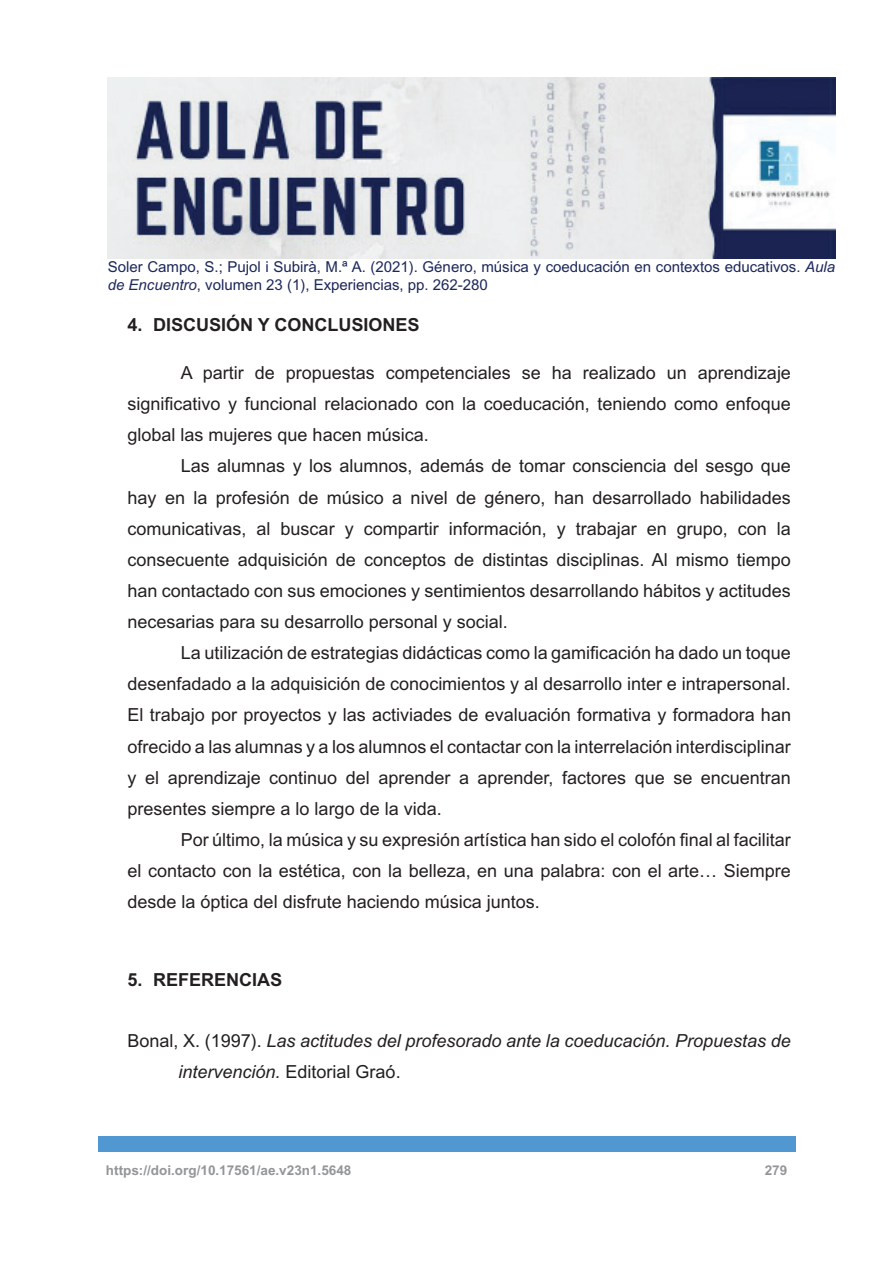
<style>
.page{position:relative;width:893px;height:1263px;background:#fff}
.page>*{position:absolute;margin:0;border:0;box-sizing:border-box;transform-origin:0 0}
.t1{font:18px/31px "Arial MT Std";color:#231f20;text-align:justify}
.t2{font:italic 18px/31px "Arial MT Std";color:#231f20}
.t3{font:700 18px "Arial MT Std";color:#231f20}
.t4{font:15px/18px "Arial MT Std";color:#1c275a}
.t5{font:700 13.5px "Arial MT Std";color:#939598}
.s1{font-style:italic}
.s2{font-style:normal}
</style>
<div class="page">
<img style="left:108px;top:77px;width:727px;height:182px">
<div style="left:98px;top:1136px;width:697px;height:16px;background:#5198d2"></div>
<p class="t4" style="left:108px;top:258px;width:729px">Soler Campo, S.; Pujol i Subirà, M.ª A. (2021). Género, música y coeducación en contextos educativos. <span class="s1">Aula de Encuentro</span>, volumen 23 (1), Experiencias, pp. 262-280</p>
<p class="t3" style="left:128px;top:314px;width:293px">4. DISCUSIÓN Y CONCLUSIONES</p>
<p class="t1" style="left:128px;top:357px;width:665px;text-indent:53px">A partir de propuestas competenciales se ha realizado un aprendizaje significativo y funcional relacionado con la coeducación, teniendo como enfoque global las mujeres que hacen música.</p>
<p class="t1" style="left:128px;top:450px;width:665px;text-indent:53px">Las alumnas y los alumnos, además de tomar consciencia del sesgo que hay en la profesión de músico a nivel de género, han desarrollado habilidades comunicativas, al buscar y compartir información, y trabajar en grupo, con la consecuente adquisición de conceptos de distintas disciplinas. Al mismo tiempo han contactado con sus emociones y sentimientos desarrollando hábitos y actitudes necesarias para su desarrollo personal y social.</p>
<p class="t1" style="left:128px;top:637px;width:665px;text-indent:53px">La utilización de estrategias didácticas como la gamificación ha dado un toque desenfadado a la adquisición de conocimientos y al desarrollo inter e intrapersonal.<br>El trabajo por proyectos y las activiades de evaluación formativa y formadora han ofrecido a las alumnas y a los alumnos el contactar con la interrelación interdisciplinar y el aprendizaje continuo del aprender a aprender, factores que se encuentran presentes siempre a lo largo de la vida.</p>
<p class="t1" style="left:128px;top:824px;width:665px;text-indent:53px">Por último, la música y su expresión artística han sido el colofón final al facilitar el contacto con la estética, con la belleza, en una palabra: con el arte… Siempre desde la óptica del disfrute haciendo música juntos.</p>
<p class="t3" style="left:128px;top:969px;width:156px">5. REFERENCIAS</p>
<p class="t2" style="left:179px;top:1025px;width:614px;text-indent:-51px"><span class="s2">Bonal, X. (1997).</span> Las actitudes del profesorado ante la coeducación. Propuestas de intervención. <span class="s2">Editorial Graó.</span></p>
<p class="t5" style="left:106px;top:1162px;width:247px">https://doi.org/10.17561/ae.v23n1.5648</p>
<p class="t5" style="left:765px;top:1162px;width:24px">279</p>
</div>
